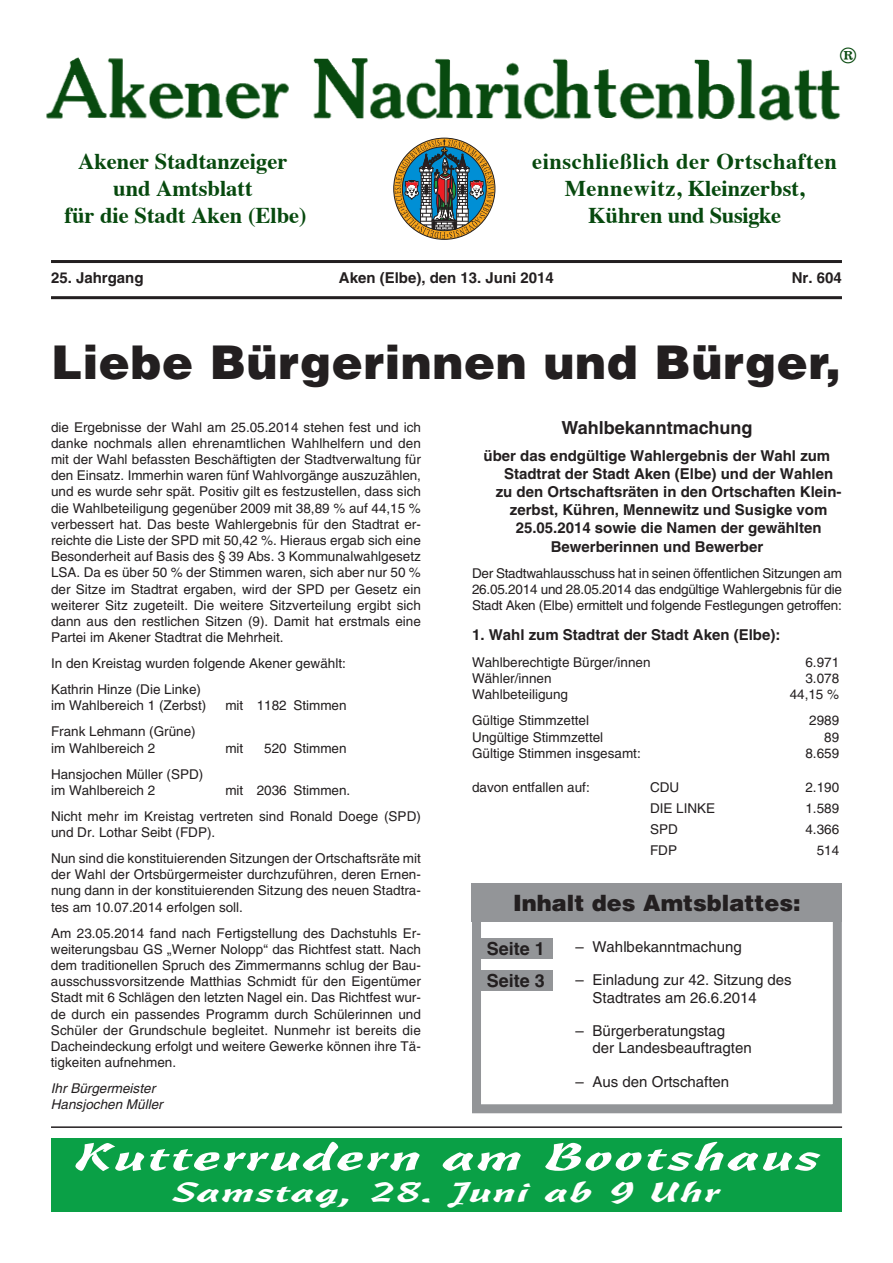
<style>
.page{position:relative;width:893px;height:1263px;background:#fff}
.page>*{position:absolute;margin:0;border:0;box-sizing:border-box;transform-origin:0 0}
.t1{font:900 46.5px "Helvetica";letter-spacing:.015em;color:#231f20}
.t2{font:37.5px "Cascade Script";letter-spacing:.03em;color:#fff;scale:1.7 1}
.t3{font:27px "Cascade Script";letter-spacing:.03em;color:#fff;scale:1.7 1}
.t4{font:700 22.5px/27px "Times";letter-spacing:.025em;color:#07490e;text-align:center}
.t5{font:700 22.5px/27px "Times";color:#07490e;text-align:center}
.t6{font:900 22.5px "Helvetica";color:#231f20}
.t7{font:700 18px/32.2px "Helvetica";color:#231f20}
.t8{font:700 15px "Helvetica";color:#231f20}
.t9{font:15px/17.4px "Helvetica";color:#231f20}
.t10{font:13.5px/16.2px "Helvetica";color:#231f20}
.t11{font:italic 13.5px/16.2px "Helvetica";color:#231f20}
</style>
<div class="page">
<hr style="left:51px;top:260px;width:791px;height:3px;background:#231f20">
<hr style="left:51px;top:296px;width:791px;height:3px;background:#231f20">
<img style="left:46px;top:57px;width:794px;height:64px">
<div style="left:472px;top:895px;width:370px;height:218px;border:9px solid #939598"></div>
<div style="left:472px;top:883px;width:370px;height:39px;background:#939598"></div>
<div style="left:472px;top:938px;width:81px;height:20px;background:#939598"></div>
<div style="left:472px;top:971px;width:81px;height:20px;background:#939598"></div>
<hr style="left:51px;top:1126px;width:791px;height:2px;background:#231f20">
<div style="left:51px;top:1139px;width:791px;height:73px;background:#0aa046"></div>
<svg style="left:393px;top:137px;width:103px;height:103px"></svg>
<h3 class="t5" style="left:65px;top:150px;width:244px">Akener Stadtanzeiger und Amtsblatt<br>für die Stadt Aken (Elbe)</h3>
<h3 class="t5" style="left:840px;top:44px;width:18px">®</h3>
<h3 class="t4" style="left:532px;top:150px;width:306px">einschließlich der Ortschaften<br>Mennewitz, Kleinzerbst,<br>Kühren und Susigke</h3>
<p class="t8" style="left:51px;top:273px;width:94px">25. Jahrgang</p>
<p class="t8" style="left:339px;top:273px;width:217px">Aken (Elbe), den 13. Juni 2014</p>
<p class="t8" style="left:792px;top:273px;width:52px">Nr. 604</p>
<h1 class="t1" style="left:51px;top:335px;width:791px">Liebe Bürgerinnen und Bürger,</h1>
<h3 class="t7" style="left:561px;top:413px;width:193px">Wahlbekanntmachung</h3>
<p class="t8" style="left:484px;top:450px;width:348px">über das endgültige Wahlergebnis der Wahl zum</p>
<p class="t8" style="left:504px;top:468px;width:331px">Stadtrat der Stadt Aken (Elbe) und der Wahlen</p>
<p class="t8" style="left:496px;top:486px;width:347px">zu den Ortschaftsräten in den Ortschaften Klein-</p>
<p class="t8" style="left:510px;top:505px;width:319px">zerbst, Kühren, Mennewitz und Susigke vom</p>
<p class="t8" style="left:516px;top:523px;width:307px">25.05.2014 sowie die Namen der gewählten</p>
<p class="t8" style="left:551px;top:541px;width:214px">Bewerberinnen und Bewerber</p>
<p class="t10" style="left:472px;top:566px;width:371px;text-align:justify">Der Stadtwahlausschuss hat in seinen öffentlichen Sitzungen am 26.05.2014 und 28.05.2014 das endgültige Wahlergebnis für die Stadt Aken (Elbe) ermittelt und folgende Festlegungen getroffen:</p>
<p class="t8" style="left:472px;top:630px;width:310px">1. Wahl zum Stadtrat der Stadt Aken (Elbe):</p>
<p class="t10" style="left:472px;top:655px;width:180px">Wahlberechtigte Bürger/innen</p>
<p class="t10" style="left:805px;top:655px;width:35px">6.971</p>
<p class="t10" style="left:472px;top:671px;width:81px">Wähler/innen</p>
<p class="t10" style="left:805px;top:671px;width:35px">3.078</p>
<p class="t10" style="left:472px;top:688px;width:98px">Wahlbeteiligung</p>
<p class="t10" style="left:790px;top:688px;width:51px">44,15 %</p>
<p class="t10" style="left:472px;top:714px;width:119px">Gültige Stimmzettel</p>
<p class="t10" style="left:809px;top:714px;width:32px">2989</p>
<p class="t10" style="left:472px;top:730px;width:133px">Ungültige Stimmzettel</p>
<p class="t10" style="left:824px;top:730px;width:17px">89</p>
<p class="t10" style="left:472px;top:746px;width:170px">Gültige Stimmen insgesamt:</p>
<p class="t10" style="left:805px;top:746px;width:35px">8.659</p>
<p class="t10" style="left:472px;top:781px;width:119px">davon entfallen auf:</p>
<p class="t10" style="left:650px;top:781px;width:31px">CDU</p>
<p class="t10" style="left:805px;top:781px;width:35px">2.190</p>
<p class="t10" style="left:650px;top:801px;width:67px">DIE LINKE</p>
<p class="t10" style="left:805px;top:801px;width:35px">1.589</p>
<p class="t10" style="left:650px;top:822px;width:29px">SPD</p>
<p class="t10" style="left:805px;top:822px;width:35px">4.366</p>
<p class="t10" style="left:650px;top:843px;width:28px">FDP</p>
<p class="t10" style="left:817px;top:843px;width:24px">514</p>
<p class="t10" style="left:51px;top:420px;width:371px;text-align:justify">die Ergebnisse der Wahl am 25.05.2014 stehen fest und ich danke nochmals allen ehrenamtlichen Wahlhelfern und den mit der Wahl befassten Beschäftigten der Stadtverwaltung für den Einsatz. Immerhin waren fünf Wahlvorgänge auszuzählen, und es wurde sehr spät. Positiv gilt es festzustellen, dass sich die Wahlbeteiligung gegenüber 2009 mit 38,89 % auf 44,15 % verbessert hat. Das beste Wahlergebnis für den Stadtrat er&shy;reichte die Liste der SPD mit 50,42 %. Hieraus ergab sich eine Besonderheit auf Basis des § 39 Abs. 3 Kommunalwahlgesetz LSA. Da es über 50 % der Stimmen waren, sich aber nur 50 % der Sitze im Stadtrat ergaben, wird der SPD per Gesetz ein weiterer Sitz zugeteilt. Die weitere Sitzverteilung ergibt sich dann aus den restlichen Sitzen (9). Damit hat erstmals eine Partei im Akener Stadtrat die Mehrheit.</p>
<p class="t10" style="left:51px;top:652px;width:296px;line-height:26px">In den Kreistag wurden folgende Akener gewählt:<br>Kathrin Hinze (Die Linke)</p>
<p class="t10" style="left:51px;top:699px;width:157px">im Wahlbereich 1 (Zerbst)</p>
<p class="t10" style="left:225px;top:699px;width:123px">mit 1182 Stimmen</p>
<p class="t10" style="left:51px;top:725px;width:146px">Frank Lehmann (Grüne) im Wahlbereich 2</p>
<p class="t10" style="left:225px;top:741px;width:19px">mit</p>
<p class="t10" style="left:264px;top:741px;width:84px">520 Stimmen</p>
<p class="t10" style="left:51px;top:767px;width:154px">Hansjochen Müller (SPD) im Wahlbereich 2</p>
<p class="t10" style="left:51px;top:778px;width:371px;line-height:26px;text-indent:174px">mit 2036 Stimmen.<br>Nicht mehr im Kreistag vertreten sind Ronald Doege (SPD)</p>
<p class="t10" style="left:51px;top:820px;width:371px;line-height:26px">und Dr. Lothar Seibt (FDP).<br>Nun sind die konstituierenden Sitzungen der Ortschaftsräte mit</p>
<p class="t10" style="left:51px;top:867px;width:371px;text-align:justify">der Wahl der Ortsbürgermeister durchzuführen, deren Ernen&shy;nung dann in der konstituierenden Sitzung des neuen Stadtra&shy;tes am 10.07.2014 erfolgen soll.</p>
<p class="t10" style="left:51px;top:926px;width:372px;text-align:justify">Am 23.05.2014 fand nach Fertigstellung des Dachstuhls Er&shy;weiterungsbau GS „Werner Nolopp“ das Richtfest statt. Nach dem traditionellen Spruch des Zimmermanns schlug der Bau&shy;ausschussvorsitzende Matthias Schmidt für den Eigentümer Stadt mit 6 Schlägen den letzten Nagel ein. Das Richtfest wur&shy;de durch ein passendes Programm durch Schülerinnen und Schüler der Grundschule begleitet. Nunmehr ist bereits die Dacheindeckung erfolgt und weitere Gewerke können ihre Tä&shy;tigkeiten aufnehmen.</p>
<p class="t11" style="left:51px;top:1081px;width:113px">Ihr Bürgermeister<br>Hansjochen Müller</p>
<h3 class="t6" style="left:513px;top:890px;width:289px">Inhalt des Amtsblattes:</h3>
<h3 class="t7" style="left:487px;top:934px;width:60px">Seite 1<br>Seite 3</h3>
<p class="t9" style="left:575px;top:939px;width:168px">– Wahlbekanntmachung</p>
<p class="t9" style="left:592px;top:972px;width:201px;text-indent:-17px">– Einladung zur 42. Sitzung des<br>Stadtrates am 26.6.2014</p>
<p class="t9" style="left:592px;top:1023px;width:161px;text-indent:-17px">– Bürgerberatungstag<br>der Landesbeauftragten</p>
<p class="t9" style="left:575px;top:1074px;width:155px">– Aus den Ortschaften</p>
<h2 class="t2" style="left:73px;top:1142px;width:441px">Kutterrudern am Bootshaus</h2>
<h3 class="t3" style="left:173px;top:1181px;width:323px">Samstag, 28. Juni ab 9 Uhr</h3>
</div>
